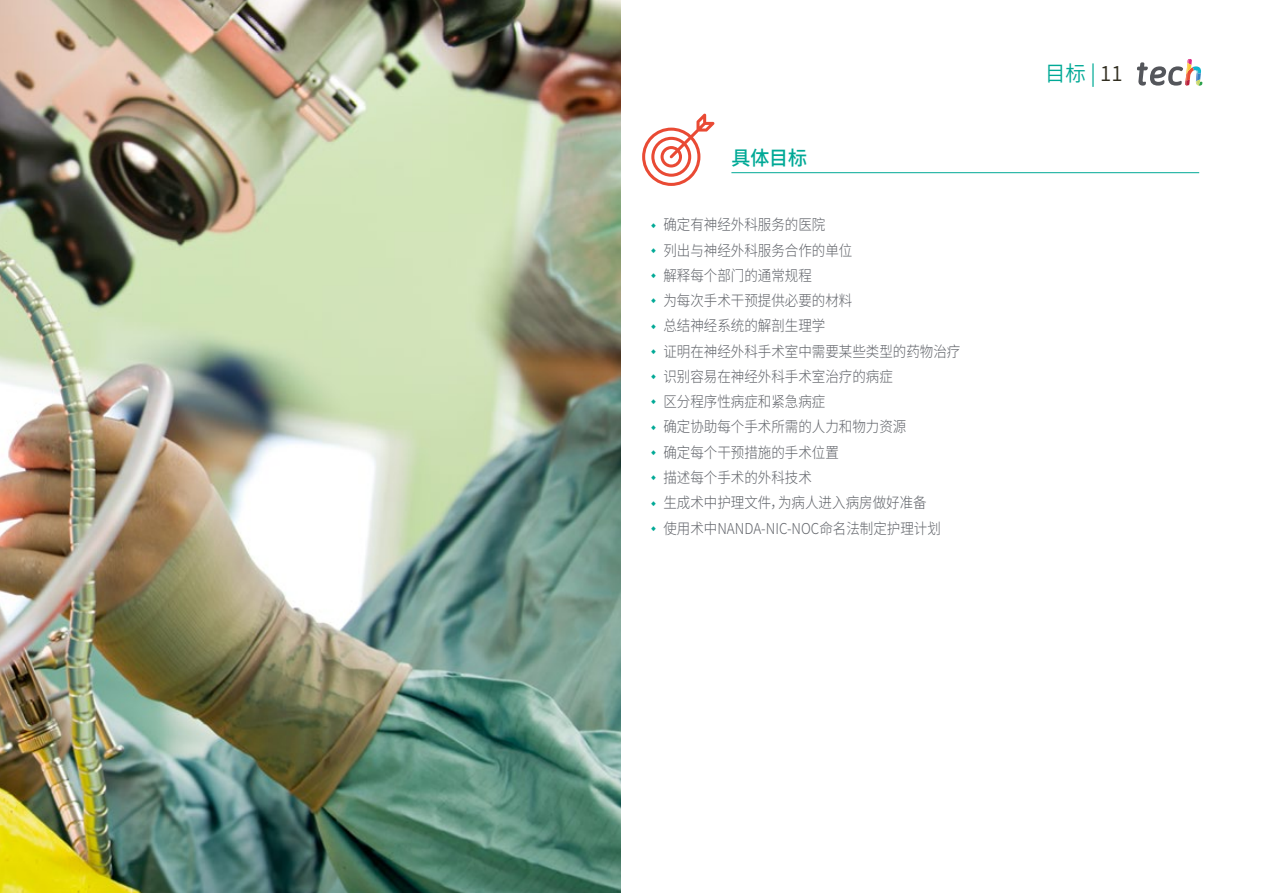
<style>
.page{position:relative;width:1263px;height:893px;background:#fff}
.page>*{position:absolute;margin:0;border:0;box-sizing:border-box;transform-origin:0 0}
.t1{font:21px "Source Han Sans CN";color:#00a996}
.t2{font:500 19.5px "Source Han Sans CN";color:#00a996}
.t3{font:300 15px/25.2px "Source Han Sans CN";color:#61646a;scale:.9 1}
.s1{color:#00aa96}
.s2{color:#312e20}
</style>
<div class="page">
<img style="left:0;top:0;width:621px;height:893px">
<svg style="left:1137px;top:59px;width:65px;height:27px"></svg>
<hr style="left:731px;top:172px;width:468px;height:1px;background:#00a996">
<svg style="left:642px;top:114px;width:72px;height:72px"></svg>
<h2 class="t2" style="left:731px;top:147px;width:77px">具体目标</h2>
<p class="t3" style="left:663px;top:213px;width:331px">确定有神经外科服务的医院<br>列出与神经外科服务合作的单位<br>解释每个部门的通常规程<br>为每次手术干预提供必要的材料<br>总结神经系统的解剖生理学<br>证明在神经外科手术室中需要某些类型的药物治疗识别容易在神经外科手术室治疗的病症<br>区分程序性病症和紧急病症<br>确定协助每个手术所需的人力和物力资源<br>确定每个干预措施的手术位置<br>描述每个手术的外科技术<br>生成术中护理文件，为病人进入病房做好准备<br>使用术中NANDA-NIC-NOC命名法制定护理计划</p>
<h1 class="t1" style="left:1045px;top:61px;width:79px">目标 <span class="s1">|</span> <span class="s2">11</span></h1>
</div>
